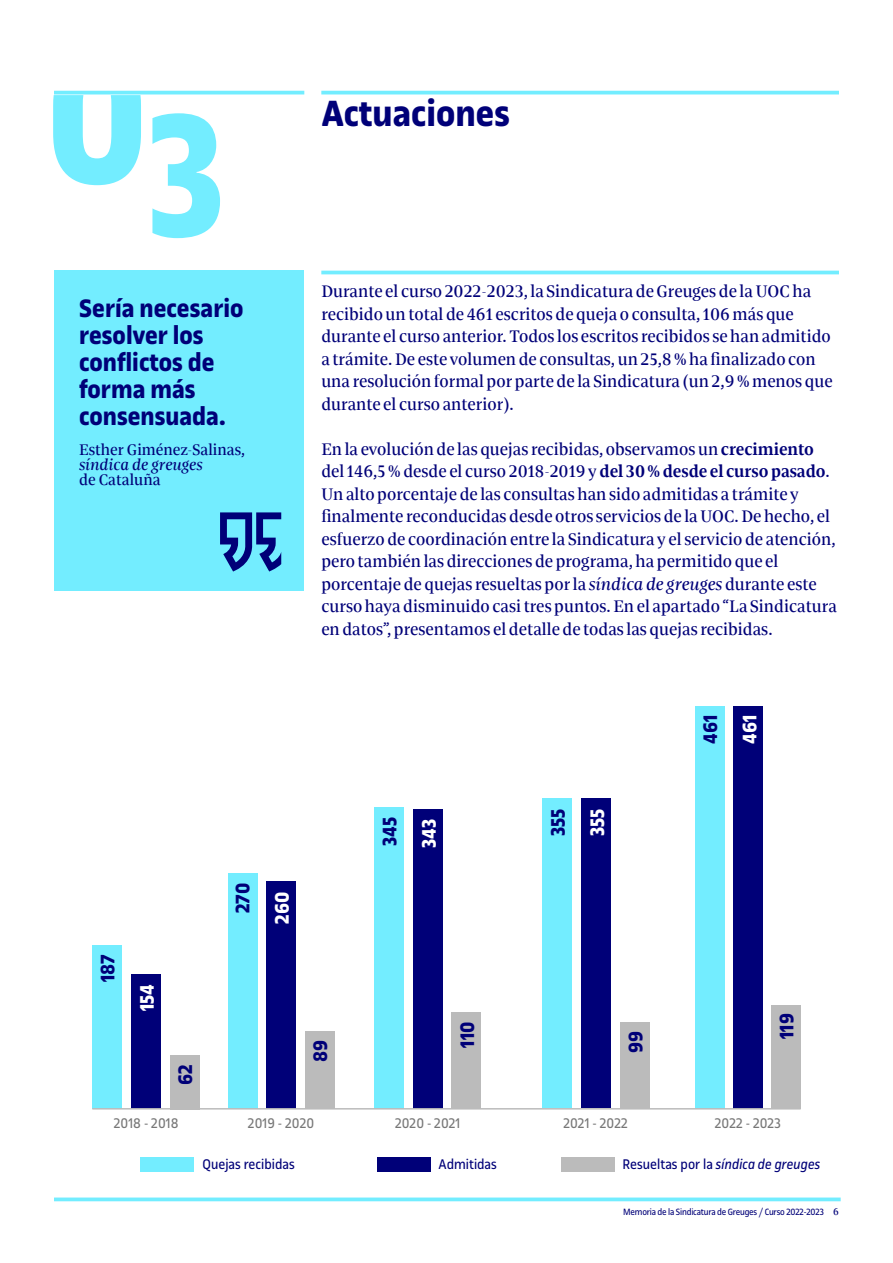
<style>
.page{position:relative;width:893px;height:1263px;background:#fff}
.page>*{position:absolute;margin:0;border:0;box-sizing:border-box;transform-origin:0 0}
.t1{font:700 39px "UOC Sans";color:#000078}
.t2{font:700 27px/27px "UOC Sans";color:#000078}
.t3{font:700 21px "UOC Sans";color:#000078}
.t4{font:700 21px "UOC Sans";color:#fff}
.t5{font:18px/22.5px "UOC Serif";color:#000078}
.t6{font:16.5px "UOC Serif";color:#000078}
.t7{font:italic 16.5px "UOC Serif";color:#000078}
.t8{font:15px "UOC Sans";color:#777}
.t9{font:italic 15px "UOC Sans";color:#000078}
.t10{font:15px "UOC Sans";color:#000078}
.t11{font:9.75px "UOC Sans";letter-spacing:-.02em;color:#000078}
.s1{font-weight:700}
.s2{font-style:italic}
.s3{font-style:normal}
.s4{font-family:"UOC Serif";font-size:10.5px}
</style>
<div class="page">
<svg style="left:54px;top:1197px;width:787px;height:4px;background:#86efff"></svg>
<hr style="left:54px;top:91px;width:250px;height:3px;background:#73edff">
<hr style="left:321px;top:271px;width:518px;height:3px;background:#73edff">
<hr style="left:321px;top:91px;width:518px;height:3px;background:#73edff">
<div style="left:54px;top:271px;width:250px;height:320px;background:#73edff"></div>
<svg style="left:220px;top:512px;width:61px;height:59px"></svg>
<svg style="left:152px;top:113px;width:68px;height:125px"></svg>
<svg style="left:53px;top:95px;width:88px;height:90px"></svg>
<div style="left:141px;top:1157px;width:53px;height:14px;background:#73edff"></div>
<div style="left:377px;top:1157px;width:53px;height:14px;background:#000078"></div>
<div style="left:562px;top:1157px;width:53px;height:14px;background:#bbb"></div>
<div style="left:695px;top:706px;width:30px;height:402px;background:#73edff"></div>
<div style="left:733px;top:706px;width:30px;height:402px;background:#000078"></div>
<div style="left:771px;top:1004px;width:30px;height:104px;background:#bbb"></div>
<div style="left:542px;top:798px;width:30px;height:310px;background:#73edff"></div>
<div style="left:581px;top:798px;width:30px;height:310px;background:#000078"></div>
<div style="left:620px;top:1022px;width:30px;height:86px;background:#bbb"></div>
<div style="left:374px;top:807px;width:30px;height:301px;background:#73edff"></div>
<div style="left:413px;top:809px;width:30px;height:299px;background:#000078"></div>
<div style="left:451px;top:1012px;width:30px;height:96px;background:#bbb"></div>
<div style="left:228px;top:873px;width:30px;height:235px;background:#73edff"></div>
<div style="left:266px;top:881px;width:30px;height:227px;background:#000078"></div>
<div style="left:305px;top:1031px;width:29px;height:77px;background:#bbb"></div>
<div style="left:92px;top:945px;width:30px;height:163px;background:#73edff"></div>
<div style="left:131px;top:974px;width:30px;height:134px;background:#000078"></div>
<div style="left:170px;top:1055px;width:30px;height:54px;background:#bbb"></div>
<hr style="left:92px;top:1108px;width:709px;height:1px;background:#bbb">
<h1 class="t1" style="left:322px;top:91px;width:190px">Actuaciones</h1>
<h2 class="t2" style="left:79px;top:295px;width:166px">Sería necesario resolver los conflictos de forma más consensuada.</h2>
<p class="t6" style="left:79px;top:441px;width:167px">Esther Giménez-Salinas,</p>
<p class="t7" style="left:79px;top:456px;width:125px">síndica de greuges</p>
<p class="t6" style="left:79px;top:471px;width:83px">de Cataluña</p>
<p class="t5" style="left:321px;top:280px;width:513px">Durante el curso 2022-2023, la Sindicatura de Greuges de la UOC ha recibido un total de 461 escritos de queja o consulta, 106 más que durante el curso anterior. Todos los escritos recibidos se han admitido a trámite. De este volumen de consultas, un 25,8 % ha finalizado con una resolución formal por parte de la Sindicatura (un 2,9 % menos que durante el curso anterior).</p>
<p class="t5" style="left:321px;top:438px;width:517px">En la evolución de las quejas recibidas, observamos un <span class="s1">crecimiento </span>del 146,5 % desde el curso 2018-2019 y <span class="s1">del 30 % desde el curso pasado</span>.<br>Un alto porcentaje de las consultas han sido admitidas a trámite y finalmente reconducidas desde otros servicios de la UOC. De hecho, el esfuerzo de coordinación entre la Sindicatura y el servicio de atención, pero también las direcciones de programa, ha permitido que el porcentaje de quejas resueltas por la <span class="s2">síndica de greuges</span> durante este curso haya disminuido casi tres puntos. En el apartado “La Sindicatura en datos”, presentamos el detalle de todas las quejas recibidas.</p>
<p class="t3" style="left:96px;top:982px;width:30px;rotate:-90deg">187</p>
<p class="t4" style="left:135px;top:1011px;width:29px;rotate:-90deg">154</p>
<p class="t3" style="left:173px;top:1085px;width:22px;rotate:-90deg">62</p>
<p class="t3" style="left:231px;top:913px;width:32px;rotate:-90deg">270</p>
<p class="t4" style="left:270px;top:924px;width:34px;rotate:-90deg">260</p>
<p class="t3" style="left:308px;top:1062px;width:24px;rotate:-90deg">89</p>
<p class="t3" style="left:378px;top:846px;width:31px;rotate:-90deg">345</p>
<p class="t3" style="left:546px;top:836px;width:29px;rotate:-90deg">355</p>
<p class="t4" style="left:417px;top:848px;width:31px;rotate:-90deg">343</p>
<p class="t4" style="left:585px;top:836px;width:29px;rotate:-90deg">355</p>
<p class="t3" style="left:455px;top:1048px;width:28px;rotate:-90deg">110</p>
<p class="t3" style="left:624px;top:1053px;width:24px;rotate:-90deg">99</p>
<p class="t3" style="left:698px;top:744px;width:31px;rotate:-90deg">461</p>
<p class="t4" style="left:738px;top:744px;width:31px;rotate:-90deg">461</p>
<p class="t3" style="left:775px;top:1039px;width:28px;rotate:-90deg">119</p>
<p class="t8" style="left:114px;top:1115px;width:66px">2018 - 2018</p>
<p class="t8" style="left:248px;top:1115px;width:68px">2019 - 2020</p>
<p class="t8" style="left:395px;top:1115px;width:67px">2020 - 2021</p>
<p class="t8" style="left:563px;top:1115px;width:66px">2021 - 2022</p>
<p class="t8" style="left:715px;top:1115px;width:68px">2022 - 2023</p>
<p class="t10" style="left:203px;top:1155px;width:94px">Quejas recibidas</p>
<p class="t10" style="left:439px;top:1155px;width:60px">Admitidas</p>
<p class="t9" style="left:623px;top:1155px;width:199px"><span class="s3">Resueltas por la</span> síndica de greuges</p>
<p class="t11" style="left:623px;top:1207px;width:217px">Memoria de la Sindicatura de Greuges / Curso 2022-2023 <span class="s4">6</span></p>
</div>
